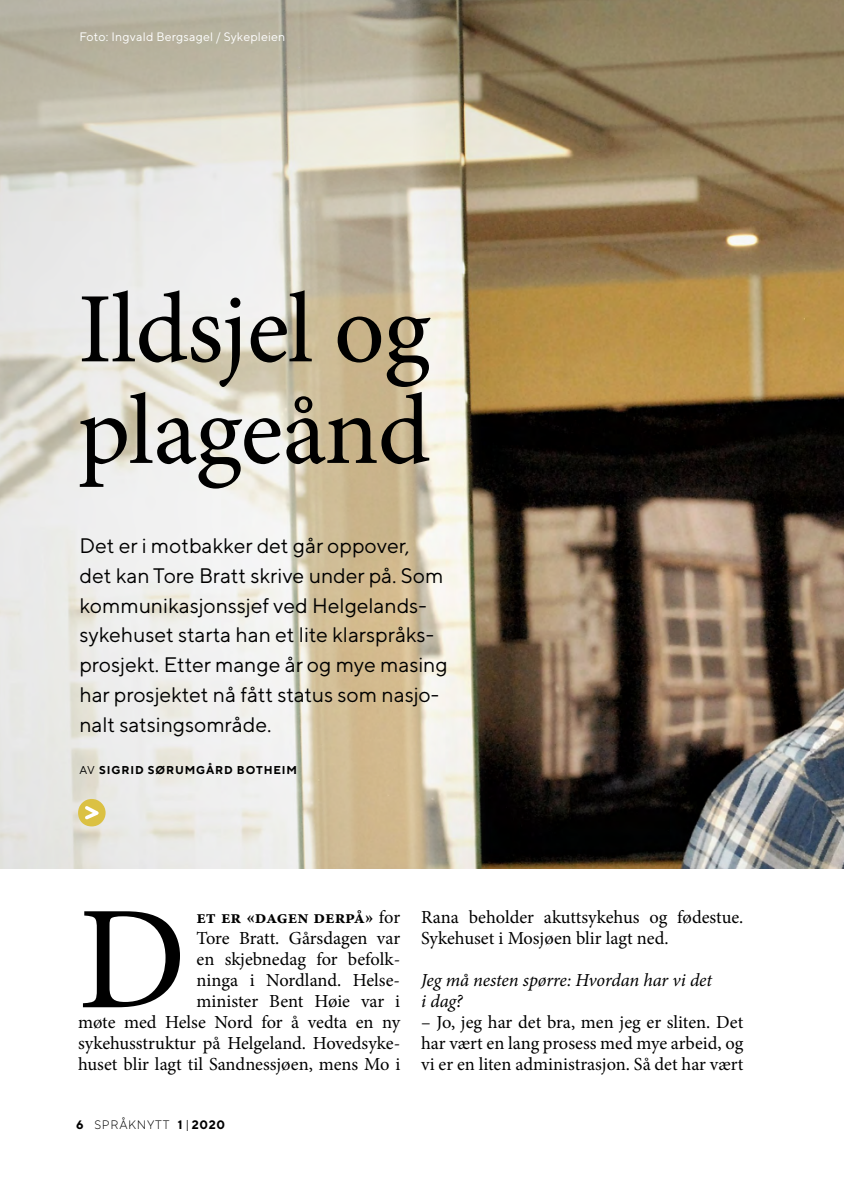
<style>
.page{position:relative;width:844px;height:1191px;background:#fff}
.page>*{position:absolute;margin:0;border:0;box-sizing:border-box;transform-origin:0 0}
.t1{font:147.53px "Minion Pro";color:#000}
.t2{font:99.75px/101.5px "Minion Pro";letter-spacing:-.015em;color:#000}
.t3{font:21px/29.8px "TT Norms Pro";color:#000}
.t4{font:18.38px/21px "Minion Pro";letter-spacing:-.005em;color:#000;text-align:right}
.t5{font:italic 18.38px/21px "Minion Pro";letter-spacing:-.01em;color:#000}
.t6{font:12.25px "TT Norms Pro";letter-spacing:.02em;color:#fff}
.t7{font:300 12.25px "TT Norms Pro";letter-spacing:.06em;color:#000}
.t8{font:700 11.38px "TT Norms Pro";letter-spacing:.08em;color:#000}
.s1{font-weight:400}
.s2{font-weight:700}
.s3{font-weight:500;font-size:15.75px}
</style>
<div class="page">
<img style="left:497px;top:0;width:346px;height:869px">
<svg style="left:0;top:0;width:497px;height:869px;background:#d6d0c1"></svg>
<svg style="left:78px;top:799px;width:27px;height:27px"></svg>
<p class="t6" style="left:79px;top:27px;width:207px">Foto: Ingvald Bergsagel / Sykepleien</p>
<h2 class="t2" style="left:78px;top:279px;width:354px">Ildsjel og plageånd</h2>
<p class="t3" style="left:79px;top:529px;width:369px">Det er i motbakker det går oppover,<br>det kan Tore Bratt skrive under på. Som kommunikasjonssjef ved Helgelands&shy;sykehuset starta han et lite klarspråks&shy;prosjekt. Etter mange år og mye masing har prosjektet nå fått status som nasjo&shy;nalt satsingsområde.</p>
<p class="t8" style="left:79px;top:761px;width:219px"><span class="s1">AV</span> SIGRID SØRUMGÅRD BOTHEIM</p>
<p class="t4" style="left:78px;top:907px;width:323px"><span class="s2">et er «dagen derpå»</span> for<br>Tore Bratt. Gårsdagen var<br>en skjebnedag for befolk-<br>ninga i Nordland. Helse-<br>minister Bent Høie var i<br>møte med Helse Nord for å vedta en ny sykehusstruktur på Helgeland. Hovedsyke&shy;huset blir lagt til Sandnessjøen, mens Mo i</p>
<p class="t4" style="left:421px;top:907px;width:323px;text-align:left">Rana beholder akuttsykehus og fødestue.<br>Sykehuset i Mosjøen blir lagt ned.</p>
<h1 class="t1" style="left:78px;top:861px;width:110px">D</h1>
<p class="t5" style="left:421px;top:970px;width:292px">Jeg må nesten spørre: Hvordan har vi det i dag?</p>
<p class="t4" style="left:421px;top:1012px;width:323px;text-align:justify">– Jo, jeg har det bra, men jeg er sliten. Det har vært en lang prosess med mye arbeid, og vi er en liten administrasjon. Så det har vært</p>
<p class="t7" style="left:76px;top:1116px;width:151px"><span class="s2">6</span> SPRÅKNYTT <span class="s2">1</span> <span class="s3">I</span> <span class="s2">2020</span></p>
</div>
